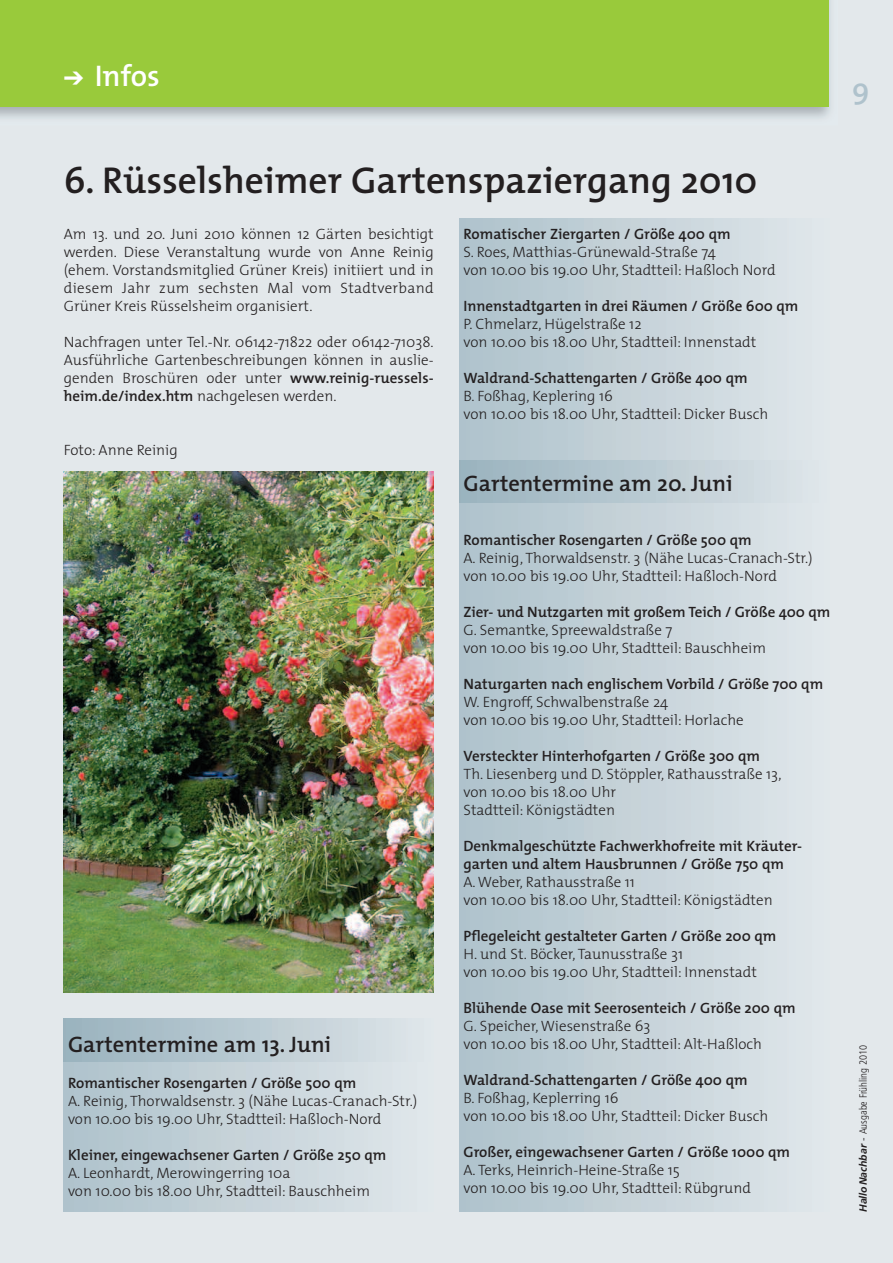
<style>
.page{position:relative;width:893px;height:1263px;background:#e3e8eb}
.page>*{position:absolute;margin:0;border:0;box-sizing:border-box;transform-origin:0 0}
.t1{font:600 37.5px "T Mix";color:#231f20}
.t2{font:600 30px "T Mix";color:#fff}
.t3{font:600 30px "T Mix";color:#afc2cc}
.t4{font:600 22.5px "T Mix";color:#231f20}
.t5{font:300 15px/18px "T Mix";color:#231f20}
.t6{font:600 15px/18px "T Mix";color:#231f20}
.t7{font:300 condensed 10.5px "Frutiger LT Std";color:#231f20}
.s1{font-weight:600}
.s2{font-weight:700;font-style:italic;font-stretch:normal}
.s3{font-stretch:normal}
</style>
<div class="page">
<img style="left:0;top:0;width:831px;height:118px">
<div style="left:0;top:0;width:829px;height:106px;background:#99ca3b"></div>
<div style="left:459px;top:219px;width:370px;height:993px;background:linear-gradient(to right,#aec1cb,#e0e7ea)"></div>
<div style="left:64px;top:1024px;width:370px;height:188px;background:linear-gradient(to right,#aec1cb,#e0e7ea)"></div>
<div style="left:459px;top:460px;width:370px;height:43px;background:linear-gradient(to right,#98b1bd,#dee5e9)"></div>
<div style="left:64px;top:1018px;width:370px;height:43px;background:linear-gradient(to right,#98b1bd,#dfe5e9)"></div>
<img style="left:64px;top:471px;width:370px;height:522px">
<h2 class="t2" style="left:95px;top:66px;width:67px">Infos</h2>
<h1 class="t1" style="left:64px;top:167px;width:695px">6. Rüsselsheimer Gartenspaziergang 2010</h1>
<p class="t5" style="left:64px;top:226px;width:371px;text-align:justify">Am 13. und 20. Juni 2010 können 12 Gärten besichtigt werden. Diese Veranstaltung wurde von Anne Reinig (ehem. Vorstandsmitglied Grüner Kreis) initiiert und in diesem Jahr zum sechsten Mal vom Stadtverband Grüner Kreis Rüsselsheim organisiert.</p>
<p class="t5" style="left:64px;top:334px;width:371px;text-align:justify">Nachfragen unter Tel.-Nr. 06142-71822 oder 06142-71038.<br>Ausführliche Gartenbeschreibungen können in auslie&shy;genden Broschüren oder unter <span class="s1">www.reinig-ruessels&shy;heim.de/index.htm</span> nachgelesen werden.</p>
<p class="t5" style="left:64px;top:442px;width:115px">Foto: Anne Reinig</p>
<p class="t6" style="left:463px;top:226px;width:269px">Romatischer Ziergarten / Größe 400 qm</p>
<p class="t5" style="left:463px;top:245px;width:314px">S. Roes, Matthias-Grünewald-Straße 74<br>von 10.00 bis 19.00 Uhr, Stadtteil: Haßloch Nord</p>
<p class="t6" style="left:463px;top:298px;width:336px">Innenstadtgarten in drei Räumen / Größe 600 qm</p>
<p class="t5" style="left:463px;top:317px;width:294px">P. Chmelarz, Hügelstraße 12<br>von 10.00 bis 18.00 Uhr, Stadtteil: Innenstadt</p>
<p class="t6" style="left:463px;top:370px;width:286px">Waldrand-Schattengarten / Größe 400 qm</p>
<p class="t5" style="left:463px;top:389px;width:306px">B. Foßhag, Keplering 16<br>von 10.00 bis 18.00 Uhr, Stadtteil: Dicker Busch</p>
<h3 class="t4" style="left:68px;top:1036px;width:265px">Gartentermine am 13. Juni</h3>
<p class="t6" style="left:68px;top:1075px;width:290px">Romantischer Rosengarten / Größe 500 qm</p>
<p class="t5" style="left:68px;top:1093px;width:351px">A. Reinig, Thorwaldsenstr. 3 (Nähe Lucas-Cranach-Str.) von 10.00 bis 19.00 Uhr, Stadtteil: Haßloch-Nord</p>
<p class="t6" style="left:68px;top:1147px;width:320px">Kleiner, eingewachsener Garten / Größe 250 qm</p>
<p class="t5" style="left:68px;top:1165px;width:304px">A. Leonhardt, Merowingerring 10a<br>von 10.00 bis 18.00 Uhr, Stadtteil: Bauschheim</p>
<h3 class="t4" style="left:463px;top:475px;width:271px">Gartentermine am 20. Juni</h3>
<p class="t6" style="left:463px;top:532px;width:290px">Romantischer Rosengarten / Größe 500 qm</p>
<p class="t5" style="left:463px;top:551px;width:351px">A. Reinig, Thorwaldsenstr. 3 (Nähe Lucas-Cranach-Str.) von 10.00 bis 19.00 Uhr, Stadtteil: Haßloch-Nord</p>
<p class="t6" style="left:463px;top:604px;width:368px">Zier- und Nutzgarten mit großem Teich / Größe 400 qm</p>
<p class="t5" style="left:463px;top:623px;width:304px">G. Semantke, Spreewaldstraße 7<br>von 10.00 bis 19.00 Uhr, Stadtteil: Bauschheim</p>
<p class="t6" style="left:463px;top:676px;width:361px">Naturgarten nach englischem Vorbild / Größe 700 qm</p>
<p class="t5" style="left:463px;top:695px;width:282px">W. Engroff, Schwalbenstraße 24<br>von 10.00 bis 19.00 Uhr, Stadtteil: Horlache</p>
<p class="t6" style="left:463px;top:748px;width:298px">Versteckter Hinterhofgarten / Größe 300 qm</p>
<p class="t5" style="left:463px;top:767px;width:319px">Th. Liesenberg und D. Stöppler, Rathausstraße 13, von 10.00 bis 18.00 Uhr<br>Stadtteil: Königstädten</p>
<p class="t6" style="left:463px;top:838px;width:340px">Denkmalgeschützte Fachwerkhofreite mit Kräuter&shy;garten und altem Hausbrunnen / Größe 750 qm</p>
<p class="t5" style="left:463px;top:875px;width:311px">A.Weber, Rathausstraße 11<br>von 10.00 bis 18.00 Uhr, Stadtteil: Königstädten</p>
<p class="t6" style="left:463px;top:928px;width:314px">Pflegeleicht gestalteter Garten / Größe 200 qm</p>
<p class="t5" style="left:463px;top:947px;width:295px">H. und St. Böcker, Taunusstraße 31<br>von 10.00 bis 19.00 Uhr, Stadtteil: Innenstadt</p>
<p class="t6" style="left:463px;top:1000px;width:334px">Blühende Oase mit Seerosenteich / Größe 200 qm</p>
<p class="t5" style="left:463px;top:1019px;width:300px">G. Speicher,Wiesenstraße 63<br>von 10.00 bis 18.00 Uhr, Stadtteil: Alt-Haßloch</p>
<p class="t6" style="left:463px;top:1072px;width:286px">Waldrand-Schattengarten / Größe 400 qm</p>
<p class="t5" style="left:463px;top:1091px;width:306px">B. Foßhag, Keplerring 16<br>von 10.00 bis 18.00 Uhr, Stadtteil: Dicker Busch</p>
<p class="t6" style="left:463px;top:1144px;width:328px">Großer, eingewachsener Garten / Größe 1000 qm</p>
<p class="t5" style="left:463px;top:1163px;width:289px">A. Terks, Heinrich-Heine-Straße 15<br>von 10.00 bis 19.00 Uhr, Stadtteil: Rübgrund</p>
<h2 class="t3" style="left:852px;top:79px;width:19px">9</h2>
<p class="t7" style="left:859px;top:1098px;width:56px;rotate:-90deg">Sommer 09</p>
<p class="t7" style="left:859px;top:1212px;width:169px;rotate:-90deg"><span class="s2">HalloNachbar</span> <span class="s3">-</span> Ausgabe Frühling 2010</p>
</div>
